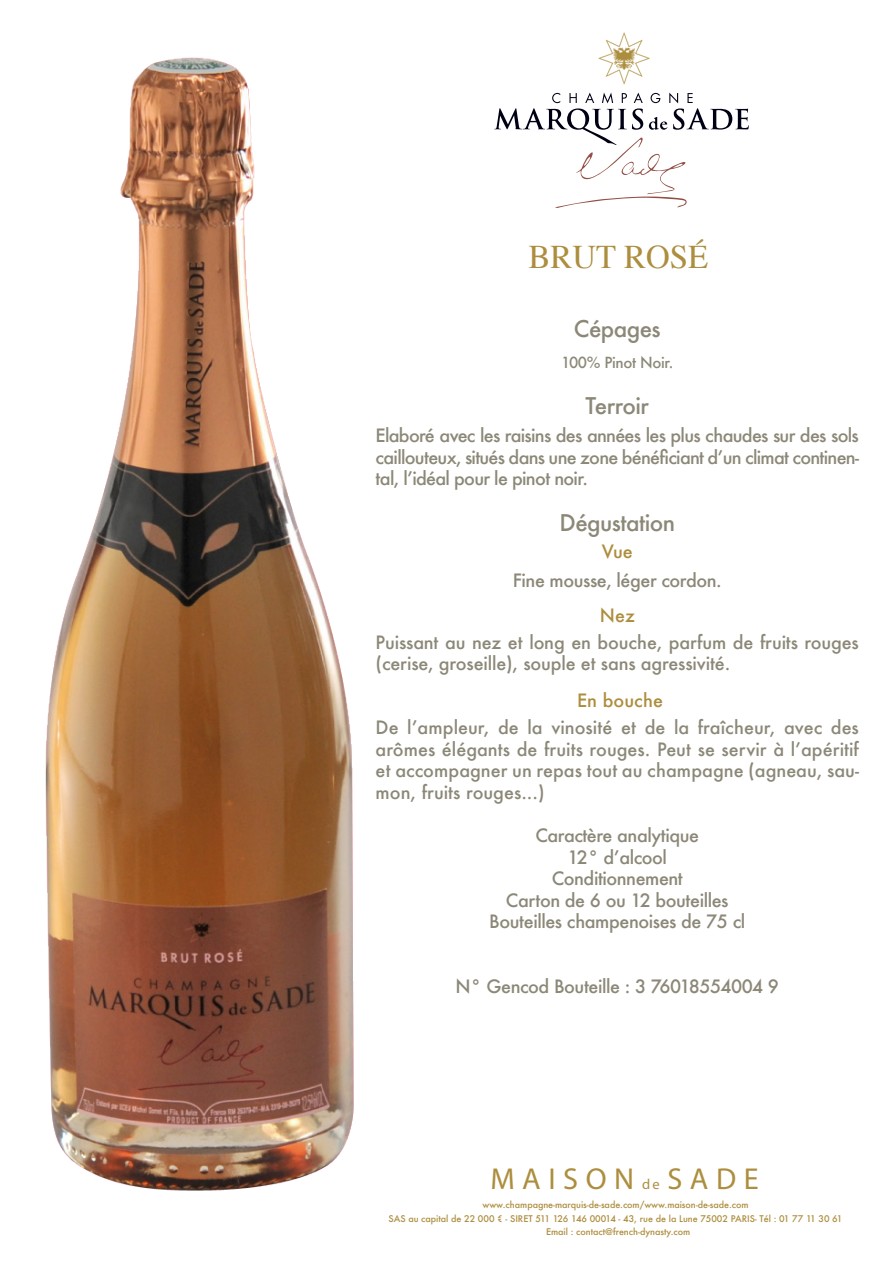
<style>
.page{position:relative;width:893px;height:1263px;background:#fff}
.page>*{position:absolute;margin:0;border:0;box-sizing:border-box;transform-origin:0 0}
.t1{font:33px "Times";color:#ad8e3e}
.t2{font:30.3px "Myriad Pro";letter-spacing:.25em;color:#ad8e3e}
.t3{font:500 22.5px "Futura";letter-spacing:-.025em;color:#8c8878}
.t4{font:500 18px/21.6px "Futura";letter-spacing:-.025em;color:#8c8878;text-align:justify}
.t5{font:500 18px "Futura";color:#ad8e3e}
.t6{font:500 15px "Futura";letter-spacing:-.025em;color:#8c8878}
.t7{font:500 9px "Futura";letter-spacing:-.005em;color:#ad8e3e}
.s1{font-size:14.55px}
</style>
<div class="page">
<img style="left:598px;top:32px;width:52px;height:53px">
<svg style="left:494px;top:93px;width:255px;height:115px"></svg>
<img style="left:45px;top:57px;width:309px;height:1134px">
<p class="t1" style="left:528px;top:226px;width:182px">BRUT ROSÉ</p>
<p class="t3" style="left:574px;top:313px;width:88px">Cépages</p>
<p class="t6" style="left:561px;top:352px;width:114px">100% Pinot Noir.</p>
<p class="t3" style="left:585px;top:390px;width:65px">Terroir</p>
<p class="t4" style="left:376px;top:425px;width:485px">Elaboré avec les raisins des années les plus chaudes sur des sols caillouteux, situés dans une zone bénéficiant d’un climat continen&shy;tal, l’idéal pour le pinot noir.</p>
<p class="t3" style="left:560px;top:507px;width:117px">Dégustation</p>
<p class="t5" style="left:602px;top:539px;width:33px">Vue</p>
<p class="t4" style="left:513px;top:569px;width:210px">Fine mousse, léger cordon.</p>
<p class="t5" style="left:600px;top:603px;width:37px">Nez</p>
<p class="t4" style="left:376px;top:631px;width:485px">Puissant au nez et long en bouche, parfum de fruits rouges (cerise, groseille), souple et sans agressivité.</p>
<p class="t5" style="left:577px;top:688px;width:87px">En bouche</p>
<p class="t4" style="left:376px;top:716px;width:485px">De l’ampleur, de la vinosité et de la fraîcheur, avec des arômes élégants de fruits rouges. Peut se servir à l’apéritif et accompagner un repas tout au champagne (agneau, sau&shy;mon, fruits rouges...)</p>
<p class="t4" style="left:535px;top:824px;width:165px">Caractère analytique</p>
<p class="t4" style="left:567px;top:846px;width:101px">12° d’alcool</p>
<p class="t4" style="left:552px;top:867px;width:133px">Conditionnement</p>
<p class="t4" style="left:506px;top:889px;width:224px">Carton de 6 ou 12 bouteilles</p>
<p class="t4" style="left:489px;top:911px;width:257px">Bouteilles champenoises de 75 cl</p>
<p class="t4" style="left:456px;top:975px;width:325px">N° Gencod Bouteille : 3 76018554004 9</p>
<p class="t2" style="left:490px;top:1160px;width:270px">MAISON <span class="s1">de</span> SADE</p>
<p class="t7" style="left:482px;top:1199px;width:268px">www.champagne-marquis-de-sade.com/www.maison-de-sade.com</p>
<p class="t7" style="left:389px;top:1212px;width:455px">SAS au capital de 22 000 € - SIRET 511 126 146 00014 - 43, rue de la Lune 75002 PARIS- Tél : 01 77 11 30 61</p>
<p class="t7" style="left:546px;top:1226px;width:146px">Email : contact@french-dynasty.com</p>
</div>
